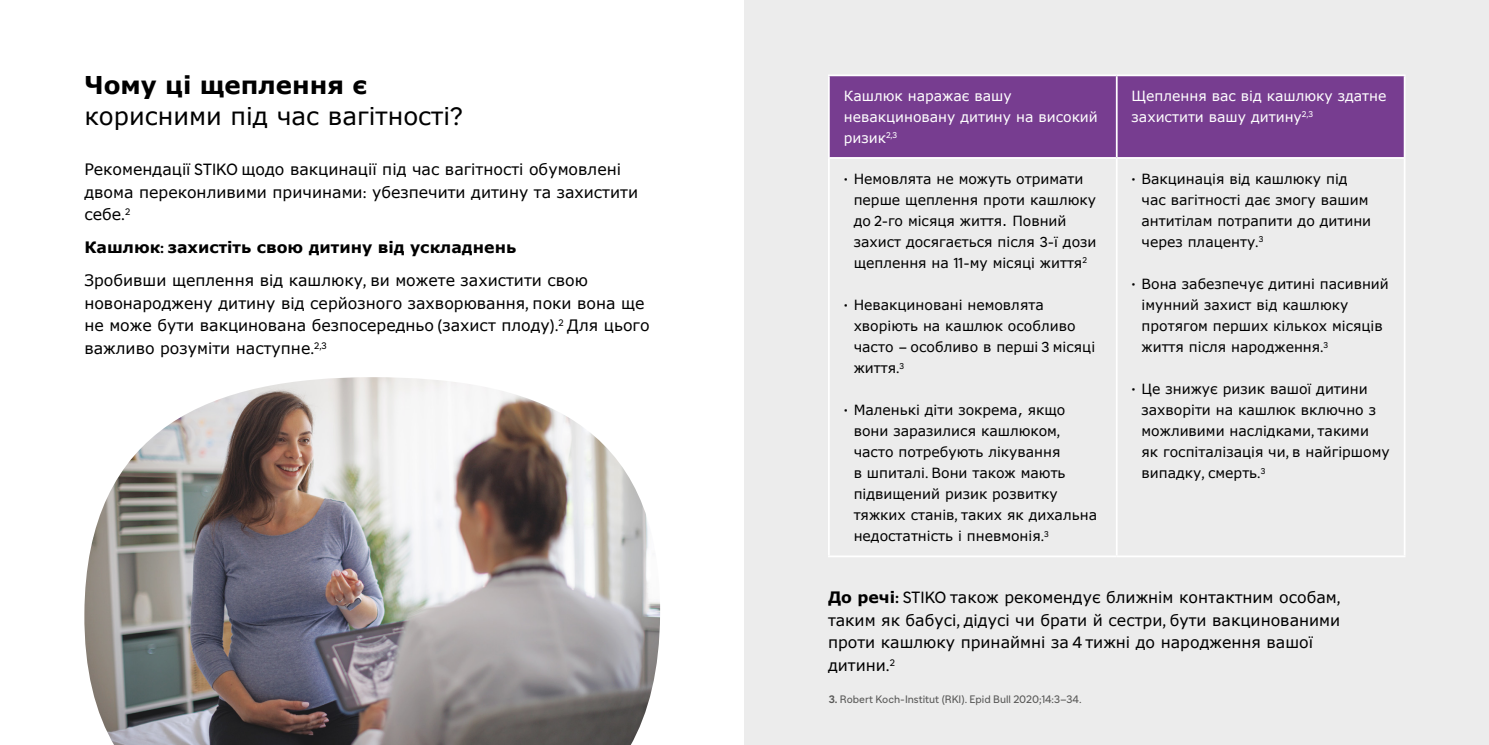
<style>
.page{position:relative;width:1489px;height:745px;background:#fff}
.page>*{position:absolute;margin:0;border:0;box-sizing:border-box;transform-origin:0 0}
.t1{font:24.5px/31px "Verdana";color:#000}
.t2{font:15.75px/22.8px "Verdana";color:#000}
.t3{font:14px/21px "Verdana";color:#000}
.t4{font:14px/21px "Verdana";color:#fff}
.t5{font:10.5px "Sanofi Sans";color:#565655}
.s1{font-weight:700}
.s2{font-family:"Sanofi Sans"}
.s3{font-family:"Sanofi Sans";font-weight:700}
</style>
<div class="page">
<div style="left:744px;top:0;width:744px;height:744px;background:#ececec"></div>
<div style="left:829px;top:76px;width:574px;height:81px;background:#773d90"></div>
<hr style="left:828px;top:74px;width:288px;height:2px;background:#fff">
<hr style="left:828px;top:76px;width:1px;height:81px;background:#fff">
<hr style="left:1116px;top:74px;width:289px;height:2px;background:#fff">
<hr style="left:1115px;top:76px;width:2px;height:81px;background:#fff">
<hr style="left:1403px;top:76px;width:2px;height:81px;background:#fff">
<hr style="left:828px;top:157px;width:288px;height:2px;background:#fff">
<hr style="left:828px;top:159px;width:1px;height:396px;background:#fff">
<hr style="left:1116px;top:157px;width:289px;height:2px;background:#fff">
<hr style="left:1115px;top:159px;width:2px;height:396px;background:#fff">
<hr style="left:1403px;top:159px;width:2px;height:396px;background:#fff">
<hr style="left:828px;top:555px;width:288px;height:2px;background:#fff">
<hr style="left:1116px;top:555px;width:289px;height:2px;background:#fff">
<img style="left:84px;top:377px;width:577px;height:367px">
<h1 class="t1" style="left:84px;top:69px;width:380px"><span class="s1">Чому ці щеплення є </span>корисними під час вагітності<span class="s2">?</span></h1>
<p class="t2" style="left:84px;top:157px;width:555px">Рекомендації <span class="s2">STIKO</span> щодо вакцинації під час вагітності обумовлені двома переконливими причинами<span class="s2">:</span> убезпечити дитину та захистити себе<span class="s2">.</span><sup>2</sup></p>
<p class="t2" style="left:84px;top:231px;width:505px;line-height:32.7px"><span class="s1">Кашлюк</span><span class="s3">:</span> <span class="s1">захистіть свою дитину від ускладнень<br></span>Зробивши щеплення від кашлюку<span class="s2">,</span> ви можете захистити свою</p>
<p class="t2" style="left:84px;top:291px;width:566px">новонароджену дитину від серйозного захворювання<span class="s2">,</span> поки вона ще не може бути вакцинована безпосередньо <span class="s2">(</span>захист плоду<span class="s2">).</span><sup>2</sup> Для цього важливо розуміти наступне<span class="s2">.</span><sup>2,3</sup></p>
<p class="t4" style="left:843px;top:85px;width:256px">Кашлюк наражає вашу невакциновану дитину на високий ризик<sup>2,3</sup></p>
<p class="t4" style="left:1131px;top:85px;width:256px">Щеплення вас від кашлюку здатне захистити вашу дитину<sup>2,3</sup></p>
<p class="t3" style="left:853px;top:168px;width:244px;text-indent:-10px"><span class="s2">•</span> Немовлята не можуть отримати перше щеплення проти кашлюку до <span class="s2">2-</span>го місяця життя. Повний захист досягається після <span class="s2">3-</span>ї дози щеплення на <span class="s2">11-</span>му місяці життя<sup>2</sup></p>
<p class="t3" style="left:853px;top:294px;width:243px;text-indent:-10px"><span class="s2">•</span> Невакциновані немовлята хворіють на кашлюк особливо часто <span class="s2">–</span> особливо в перші <span class="s2">3</span> місяці життя<span class="s2">.</span><sup>3</sup></p>
<p class="t3" style="left:853px;top:399px;width:245px;text-indent:-10px"><span class="s2">•</span> Маленькі діти зокрема, якщо вони заразилися кашлюком<span class="s2">, </span>часто потребують лікування<br>в шпиталі<span class="s2">.</span> Вони також мають підвищений ризик розвитку тяжких станів<span class="s2">,</span> таких як дихальна недостатність і пневмонія<span class="s2">.</span><sup>3</sup></p>
<p class="t3" style="left:1141px;top:168px;width:231px;text-indent:-10px"><span class="s2">•</span> Вакцинація від кашлюку під час вагітності дає змогу вашим антитілам потрапити до дитини через плаценту<span class="s2">.</span><sup>3</sup></p>
<p class="t3" style="left:1141px;top:273px;width:249px;text-indent:-10px"><span class="s2">•</span> Вона забезпечує дитині пасивний імунний захист від кашлюку протягом перших кількох місяців життя після народження<span class="s2">.</span><sup>3</sup></p>
<p class="t3" style="left:1141px;top:378px;width:250px;text-indent:-10px"><span class="s2">•</span> Це знижує ризик вашої дитини захворіти на кашлюк включно з можливими наслідками<span class="s2">,</span> такими<br>як госпіталізація чи<span class="s2">,</span> в найгіршому випадку<span class="s2">,</span> смерть<span class="s2">.</span><sup>3</sup></p>
<p class="t2" style="left:828px;top:585px;width:514px"><span class="s1">До речі</span><span class="s3">:</span> <span class="s2">STIKO</span> також рекомендує ближнім контактним особам<span class="s2">, </span>таким як бабусі<span class="s2">,</span> дідусі чи брати й сестри<span class="s2">,</span> бути вакцинованими проти кашлюку принаймні за <span class="s2">4</span> тижні до народження вашої дитини<span class="s2">.</span><sup>2</sup></p>
<p class="t5" style="left:828px;top:692px;width:254px"><span class="s1">3.</span> Robert Koch-Institut (RKI). Epid Bull 2020;14:3–34.</p>
</div>
